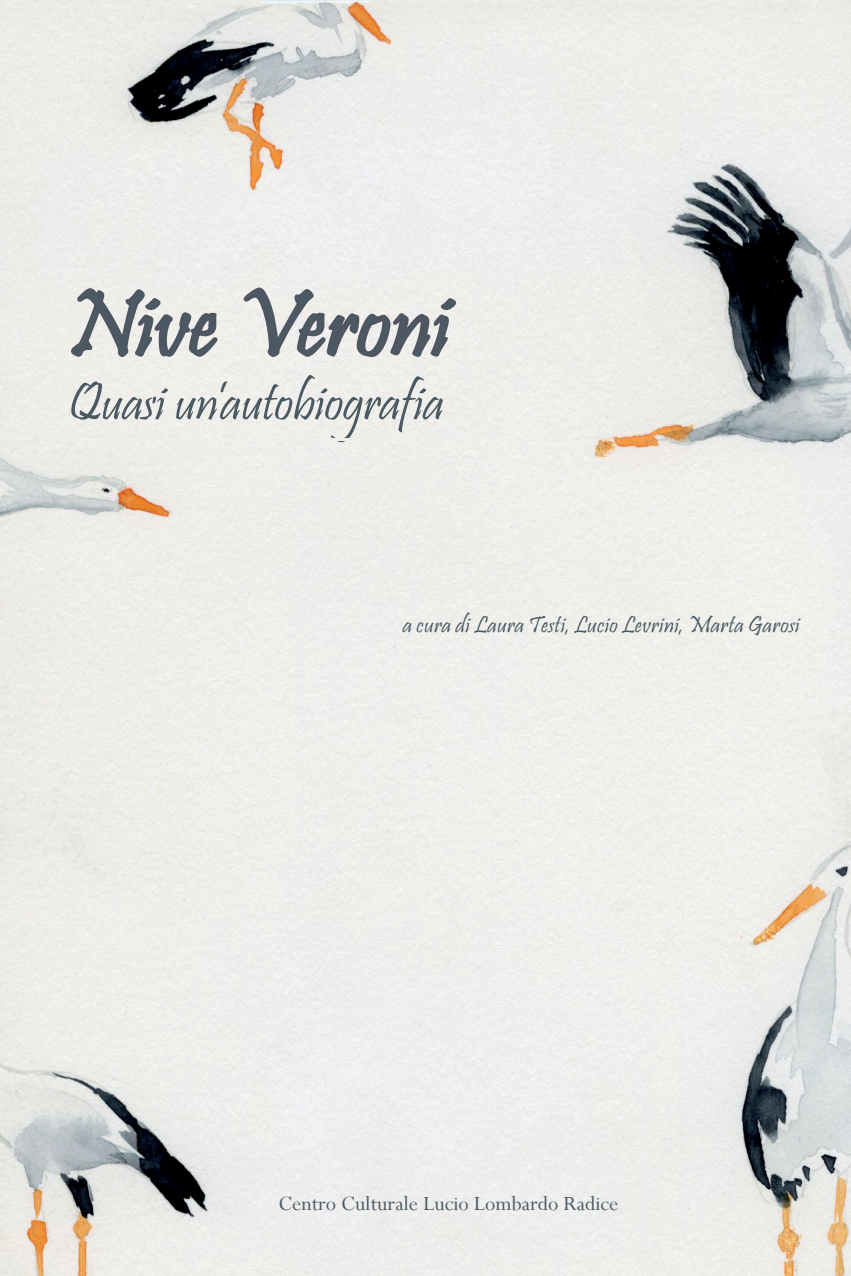
<style>
.page{position:relative;width:851px;height:1276px;background:#fff}
.page>*{position:absolute;margin:0;border:0;box-sizing:border-box;transform-origin:0 0}
.t1{font:96px "Pristina";letter-spacing:.005em;color:#4b5962}
.t2{font:54px "Pristina";letter-spacing:-.01em;color:#4b5962}
.t3{font:24px "Pristina";letter-spacing:.015em;color:#4b5962}
.t4{font:22.5px "Perpetua";color:#4b5962}
</style>
<div class="page">
<img style="left:0;top:0;width:850px;height:1276px">
<svg style="left:69px;top:286px;width:150px;height:107px;background:#d2d2d1"></svg>
<svg style="left:241px;top:286px;width:216px;height:107px;background:#d5d5d4"></svg>
<div style="left:65px;top:273px;width:449px;height:168px;border:3px solid #f1efeb"></div>
<p class="t1" style="left:68px;top:271px;width:383px">Nive Veroni</p>
<p class="t2" style="left:68px;top:372px;width:377px">Quasi un’autobiografia</p>
<p class="t3" style="left:403px;top:611px;width:398px">a cura di Laura Testi, Lucio Levrini, Marta Garosi</p>
<p class="t4" style="left:278px;top:1189px;width:341px">Centro Culturale Lucio Lombardo Radice</p>
</div>
